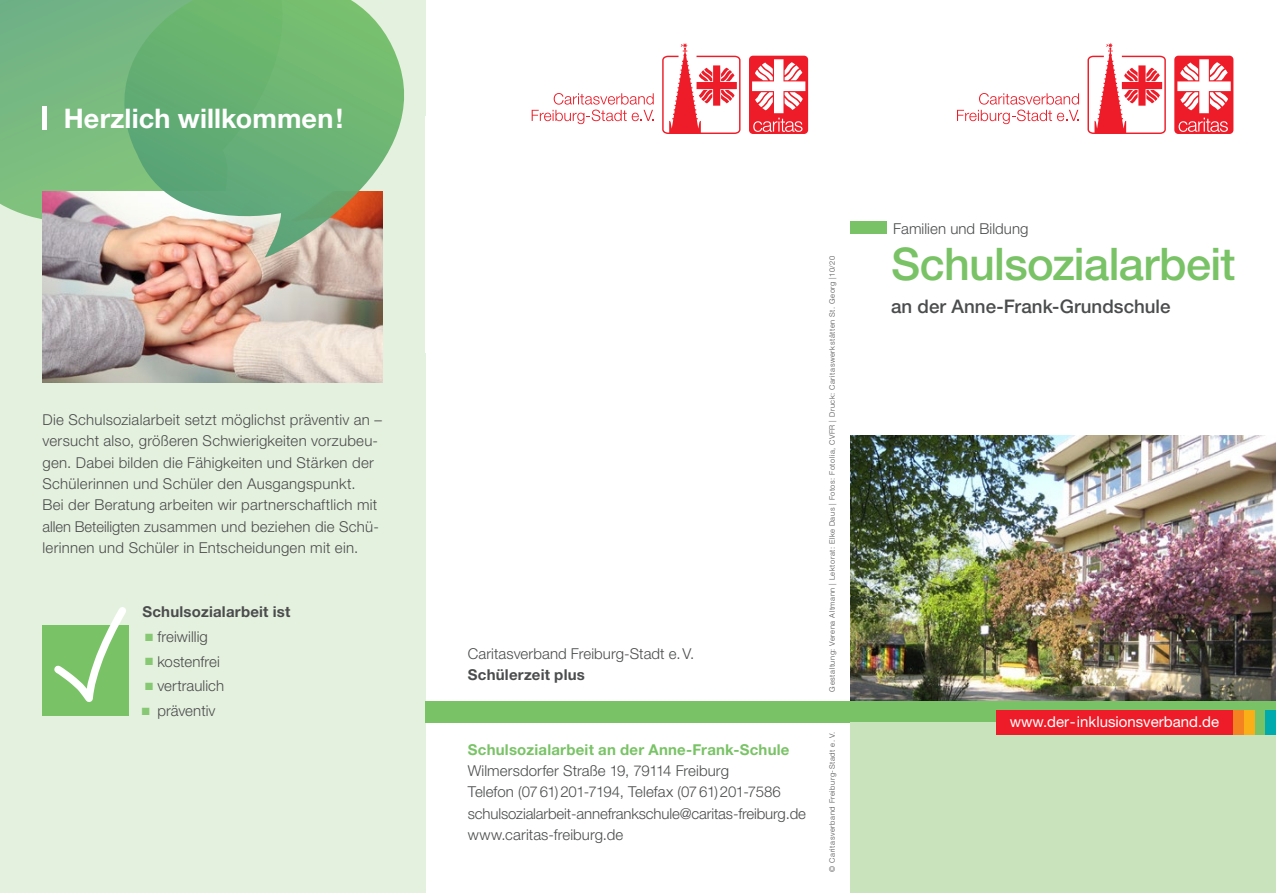
<style>
.page{position:relative;width:1276px;height:893px;background:#fff}
.page>*{position:absolute;margin:0;border:0;box-sizing:border-box;transform-origin:0 0}
.t1{font:500 45px "Helvetica Neue LT Pro";letter-spacing:-.015em;color:#79c366}
.t2{font:700 27px "Helvetica Neue LT Pro";letter-spacing:.005em;color:#fff}
.t3{font:500 18.75px "Helvetica Neue LT Pro";color:#4b4c4d}
.t4{font:300 15px/21.3px "Helvetica Neue LT Pro";letter-spacing:.01em;color:#4b4c4d}
.t5{font:300 15px/21.3px "Helvetica Neue LT Pro";letter-spacing:-.01em;color:#4b4c4d}
.t6{font:700 15px "Helvetica Neue LT Pro";letter-spacing:.015em;color:#79c366}
.t7{font:700 15px "Helvetica Neue LT Pro";letter-spacing:.015em;color:#4b4c4d}
.t8{font:15px "Helvetica Neue LT Pro";color:#fff}
.t9{font:300 7.5px "Helvetica Neue LT Pro";letter-spacing:.075em;color:#4b4c4d}
.s1{color:#87c874}
</style>
<div class="page">
<div style="left:0;top:0;width:425px;height:893px;background:#e5f1df"></div>
<svg style="left:0;top:0;width:103px;height:255px"></svg>
<div style="left:425px;top:702px;width:425px;height:21px;background:#79c366"></div>
<img style="left:850px;top:436px;width:426px;height:266px">
<div style="left:850px;top:221px;width:37px;height:13px;background:#79c366"></div>
<div style="left:850px;top:702px;width:426px;height:21px;background:#79c366"></div>
<svg style="left:1174px;top:56px;width:59px;height:78px"></svg>
<svg style="left:957px;top:93px;width:122px;height:31px"></svg>
<svg style="left:1087px;top:43px;width:78px;height:91px"></svg>
<svg style="left:749px;top:56px;width:59px;height:78px"></svg>
<svg style="left:531px;top:93px;width:123px;height:31px"></svg>
<svg style="left:662px;top:43px;width:78px;height:91px"></svg>
<hr style="left:43px;top:106px;width:4px;height:24px;background:#fff">
<img style="left:43px;top:191px;width:340px;height:192px">
<svg style="left:103px;top:0;width:323px;height:257px"></svg>
<div style="left:43px;top:625px;width:86px;height:90px;background:#79c366"></div>
<svg style="left:48px;top:607px;width:81px;height:109px"></svg>
<div style="left:850px;top:723px;width:426px;height:170px;background:#c9e3bd"></div>
<div style="left:996px;top:710px;width:237px;height:25px;background:#ee1c28"></div>
<div style="left:1233px;top:710px;width:11px;height:25px;background:#f58220"></div>
<div style="left:1244px;top:710px;width:11px;height:25px;background:#faaf18"></div>
<div style="left:1255px;top:710px;width:10px;height:25px;background:#79c366"></div>
<div style="left:1265px;top:710px;width:11px;height:25px;background:#00aaad"></div>
<h2 class="t2" style="left:64px;top:101px;width:281px">Herzlich willkommen!</h2>
<p class="t4" style="left:43px;top:409px;width:341px">Die Schulsozialarbeit setzt möglichst präventiv an – versucht also, größeren Schwierigkeiten vorzubeu&shy;gen. Dabei bilden die Fähigkeiten und Stärken der Schülerinnen und Schüler den Ausgangspunkt.<br>Bei der Beratung arbeiten wir partnerschaftlich mit allen Beteiligten zusammen und beziehen die Schü&shy;lerinnen und Schüler in Entscheidungen mit ein.</p>
<p class="t7" style="left:142px;top:602px;width:149px">Schulsozialarbeit ist</p>
<p class="t4" style="left:145px;top:626px;width:64px"><span class="s1">■</span> freiwillig</p>
<p class="t4" style="left:145px;top:650px;width:76px"><span class="s1">■</span> kostenfrei</p>
<p class="t4" style="left:145px;top:675px;width:81px"><span class="s1">■</span> vertraulich</p>
<p class="t4" style="left:142px;top:700px;width:75px"><span class="s1">■</span> präventiv</p>
<p class="t4" style="left:468px;top:643px;width:228px">Caritasverband Freiburg-Stadt e.V.</p>
<p class="t7" style="left:468px;top:666px;width:119px">Schülerzeit plus</p>
<p class="t6" style="left:468px;top:740px;width:323px">Schulsozialarbeit an der Anne-Frank-Schule</p>
<p class="t5" style="left:468px;top:760px;width:340px">Wilmersdorfer Straße 19, 79114 Freiburg<br>Telefon (0761)201-7194, Telefax (0761)201-7586 schulsozialarbeit-annefrankschule@caritas-freiburg.de www.caritas-freiburg.de</p>
<p class="t9" style="left:827px;top:691px;width:437px;rotate:-90deg">Gestaltung: Verena Altmann | Lektorat: Elke Daus | Fotos: Fotolia, CVFR | Druck: Caritaswerkstätten St. Georg |10/20</p>
<p class="t9" style="left:827px;top:872px;width:141px;rotate:-90deg">© Caritasverband Freiburg-Stadt e. V.</p>
<p class="t4" style="left:893px;top:218px;width:137px">Familien und Bildung</p>
<h1 class="t1" style="left:891px;top:237px;width:346px">Schulsozialarbeit</h1>
<p class="t3" style="left:891px;top:295px;width:281px">an der Anne-Frank-Grundschule</p>
<p class="t8" style="left:1009px;top:712px;width:211px">www.der-inklusionsverband.de</p>
</div>
